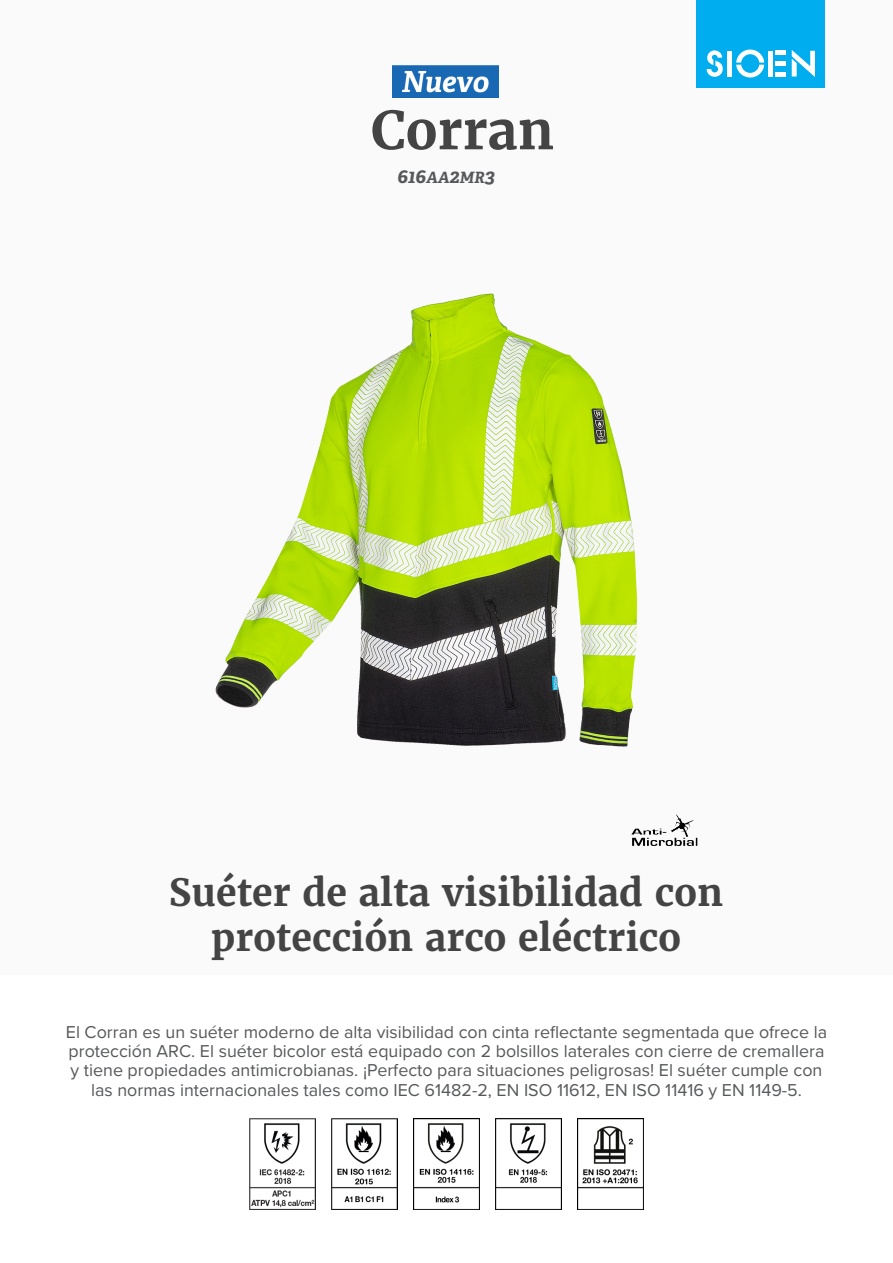
<style>
.page{position:relative;width:893px;height:1263px;background:#fff}
.page>*{position:absolute;margin:0;border:0;box-sizing:border-box;transform-origin:0 0}
.product_name{font:700 52.5px "Merriweather";color:#444}
.product_h2{font:700 37.5px/45px "Merriweather";color:#444;text-align:center}
.product_ref{font:italic 700 19.5px "Adelle";color:#57585a}
.product_description{font:17.85px/19.4px "Proxima Nova";color:#57585a;text-align:center}
.s1{font-size:15.6px}
</style>
<div class="page">
<div style="left:0;top:0;width:893px;height:974px;background:#fafafa"></div>
<div style="left:697px;top:0;width:128px;height:88px;background:#00aeef"></div>
<svg style="left:707px;top:50px;width:16px;height:27px"></svg>
<svg style="left:736px;top:50px;width:28px;height:28px"></svg>
<div style="left:727px;top:51px;width:5px;height:26px;background:#fff"></div>
<div style="left:768px;top:51px;width:5px;height:26px;background:#fff"></div>
<div style="left:775px;top:72px;width:11px;height:5px;background:#fff"></div>
<div style="left:775px;top:61px;width:11px;height:5px;background:#fff"></div>
<hr style="left:775px;top:51px;width:11px;height:4px;background:#fff">
<svg style="left:792px;top:50px;width:23px;height:27px"></svg>
<img style="left:688px;top:820px;width:10px;height:26px">
<img style="left:249px;top:1118px;width:67px;height:92px">
<img style="left:331px;top:1118px;width:67px;height:92px">
<img style="left:413px;top:1118px;width:67px;height:92px">
<img style="left:495px;top:1118px;width:67px;height:92px">
<img style="left:577px;top:1118px;width:67px;height:92px">
<img style="left:215px;top:293px;width:473px;height:553px">
<img style="left:393px;top:65px;width:106px;height:33px">
<p class="product_name" style="left:371px;top:97px;width:184px">Corran</p>
<p class="product_ref" style="left:397px;top:164px;width:99px">616<span class="s1">AA</span>2<span class="s1">MR</span>3</p>
<p class="product_h2" style="left:169px;top:869px;width:555px">Suéter de alta visibilidad con protección arco eléctrico</p>
<p class="product_description" style="left:66px;top:1021px;width:763px">El Corran es un suéter moderno de alta visibilidad con cinta reflectante segmentada que ofrece la protección ARC. El suéter bicolor está equipado con 2 bolsillos laterales con cierre de cremallera y tiene propiedades antimicrobianas. ¡Perfecto para situaciones peligrosas! El suéter cumple con las normas internacionales tales como IEC 61482-2, EN ISO 11612, EN ISO 11416 y EN 1149-5.</p>
</div>
